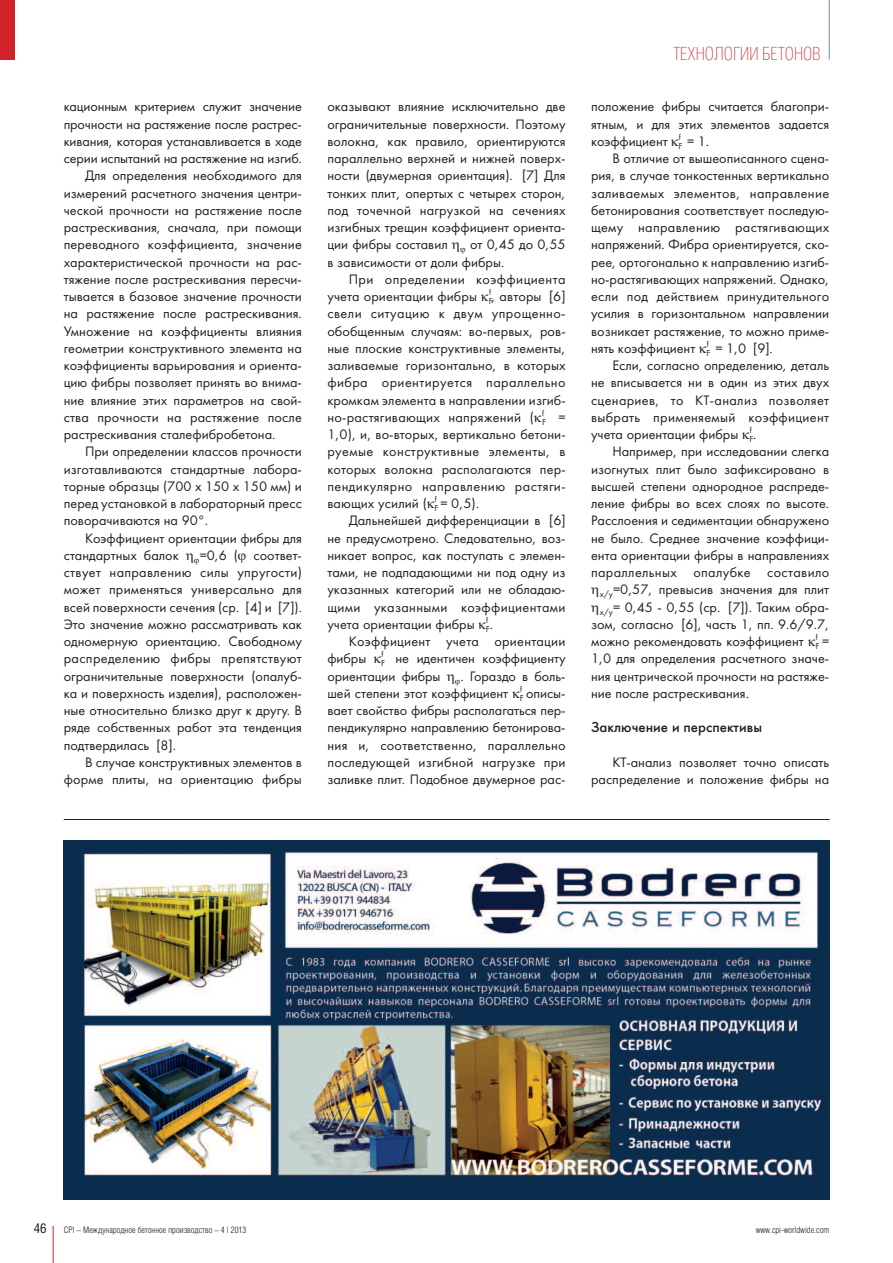
<style>
.page{position:relative;width:893px;height:1263px;background:#fff}
.page>*{position:absolute;margin:0;border:0;box-sizing:border-box;transform-origin:0 0}
.t1{font:100 18px "Helios Cond";color:#d1232a}
.t2{font:15px "Futura Medium C";color:#231f20}
.t3{font:14.25px/17.2px "Futura Book C";color:#231f20;text-align:justify}
.t4{font:14.25px "Futura Book C";letter-spacing:.025em;color:#231f20}
.t5{font:14.25px/17.2px "Futura Book C";letter-spacing:.03em;color:#231f20}
.t6{font:14.25px "Futura Book C";letter-spacing:.02em;color:#231f20}
.t7{font:13.5px "Helios Cond";color:#231f20}
.t8{font:300 9px "Helios Cond";color:#231f20}
.t9{font:9px "Futura Book C";color:#231f20}
</style>
<div class="page">
<hr style="left:53px;top:1226px;width:1px;height:37px;background:#d1232a">
<hr style="left:829px;top:0;width:1px;height:60px;background:#73909f">
<div style="left:0;top:0;width:15px;height:60px;background:#d1232a"></div>
<img style="left:64px;top:840px;width:765px;height:359px">
<hr style="left:64px;top:819px;width:766px;height:1px;background:#231f20">
<p class="t3" style="left:64px;top:98px;width:240px">кационным критерием служит значение</p>
<p class="t3" style="left:64px;top:115px;width:239px">прочности на растяжение после растрес-</p>
<p class="t3" style="left:64px;top:132px;width:240px">кивания, которая устанавливается в ходе</p>
<p class="t3" style="left:64px;top:149px;width:240px">серии испытаний на растяжение на изгиб.</p>
<p class="t3" style="left:85px;top:167px;width:218px">Для определения необходимого для</p>
<p class="t3" style="left:64px;top:184px;width:240px">измерений расчетного значения центри-</p>
<p class="t3" style="left:64px;top:201px;width:240px">ческой прочности на растяжение после</p>
<p class="t3" style="left:64px;top:218px;width:240px">растрескивания, сначала, при помощи</p>
<p class="t3" style="left:64px;top:236px;width:240px">переводного коэффициента, значение</p>
<p class="t3" style="left:64px;top:253px;width:240px">характеристической прочности на рас-</p>
<p class="t3" style="left:64px;top:270px;width:240px">тяжение после растрескивания пересчи-</p>
<p class="t3" style="left:64px;top:287px;width:240px">тывается в базовое значение прочности</p>
<p class="t3" style="left:64px;top:305px;width:240px">на растяжение после растрескивания.</p>
<p class="t3" style="left:64px;top:322px;width:240px">Умножение на коэффициенты влияния</p>
<p class="t3" style="left:64px;top:339px;width:240px">геометрии конструктивного элемента на</p>
<p class="t3" style="left:64px;top:356px;width:240px">коэффициенты варьирования и ориента-</p>
<p class="t3" style="left:64px;top:374px;width:240px">цию фибры позволяет принять во внима-</p>
<p class="t3" style="left:64px;top:391px;width:240px">ние влияние этих параметров на свой-</p>
<p class="t3" style="left:64px;top:408px;width:240px">ства прочности на растяжение после</p>
<p class="t3" style="left:64px;top:425px;width:213px">растрескивания сталефибробетона.</p>
<p class="t3" style="left:85px;top:443px;width:218px">При определении классов прочности</p>
<p class="t3" style="left:64px;top:460px;width:240px">изготавливаются стандартные лабора-</p>
<p class="t3" style="left:64px;top:477px;width:240px">торные образцы (700 x 150 x 150 мм) и</p>
<p class="t3" style="left:64px;top:494px;width:240px">перед установкой в лабораторный пресс</p>
<p class="t3" style="left:64px;top:512px;width:146px">поворачиваются на 90°.</p>
<p class="t3" style="left:85px;top:529px;width:218px">Коэффициент ориентации фибры для</p>
<p class="t3" style="left:64px;top:546px;width:117px">стандартных балок</p>
<p class="t3" style="left:64px;top:546px;width:240px;text-indent:136px">=0,6 ( соответ&shy;ствует направлению силы упругости) может применяться универсально для всей поверхности сечения (ср. [4] и [7]).<br>Это значение можно рассматривать как одномерную ориентацию. Свободному распределению фибры препятствуют ограничительные поверхности (опалуб&shy;ка и поверхность изделия), расположен&shy;ные относительно близко друг к другу. В ряде собственных работ эта тенденция подтвердилась [8].</p>
<p class="t3" style="left:64px;top:753px;width:240px;text-align:right">В случае конструктивных элементов в форме плиты, на ориентацию фибры</p>
<p class="t3" style="left:327px;top:98px;width:240px">оказывают влияние исключительно две ограничительные поверхности. Поэтому волокна, как правило, ориентируются параллельно верхней и нижней поверх&shy;ности (двумерная ориентация). [7] Для тонких плит, опертых с четырех сторон, под точечной нагрузкой на сечениях изгибных трещин коэффициент ориента&shy;ции фибры составил</p>
<p class="t3" style="left:327px;top:236px;width:240px;text-indent:143px">от 0,45 до 0,55 в зависимости от доли фибры.</p>
<p class="t5" style="left:327px;top:270px;width:240px;text-indent:21px">При определении коэффициента учета ориентации фибры <sup>f</sup></p>
<p class="t3" style="left:327px;top:287px;width:240px;text-indent:161px"><sub>F</sub>, авторы [6] свели ситуацию к двум упрощенно&shy;обобщенным случаям: во-первых, ров&shy;ные плоские конструктивные элементы, заливаемые горизонтально, в которых фибра ориентируется параллельно кромкам элемента в направлении изгиб&shy;но-растягивающих напряжений ( <sup>f</sup></p>
<p class="t9" style="left:542px;top:416px;width:25px">F <sup>=</sup></p>
<p class="t3" style="left:327px;top:425px;width:240px">1,0), и, во-вторых, вертикально бетони&shy;руемые конструктивные элементы, в которых волокна располагаются пер&shy;пендикулярно направлению растяги&shy;вающих усилий ( <sup>f</sup></p>
<p class="t3" style="left:435px;top:494px;width:46px"><sub>F</sub> = 0,5).</p>
<p class="t3" style="left:349px;top:512px;width:218px">Дальнейшей дифференциации в [6]</p>
<p class="t3" style="left:327px;top:529px;width:240px">не предусмотрено. Следовательно, воз-</p>
<p class="t3" style="left:327px;top:546px;width:240px">никает вопрос, как поступать с элемен-</p>
<p class="t3" style="left:327px;top:563px;width:240px">тами, не подпадающими ни под одну из</p>
<p class="t3" style="left:327px;top:581px;width:240px">указанных категорий или не обладаю-</p>
<p class="t4" style="left:327px;top:598px;width:240px">щими указанными коэффициентами</p>
<p class="t3" style="left:327px;top:615px;width:162px">учета ориентации фибры <sup>f</sup></p>
<p class="t9" style="left:486px;top:623px;width:9px">F<sup>.</sup></p>
<p class="t3" style="left:327px;top:632px;width:240px;text-indent:21px">Коэффициент учета ориентации фибры <sup>f</sup></p>
<p class="t3" style="left:327px;top:650px;width:240px;text-indent:54px"><sub>F</sub> не идентичен коэффициенту ориентации фибры</p>
<p class="t3" style="left:327px;top:667px;width:240px;text-indent:133px">. Гораздо в боль&shy;шей степени этот коэффициент <sup>f</sup></p>
<p class="t3" style="left:327px;top:684px;width:240px;text-indent:192px"><sub>F</sub> описы&shy;вает свойство фибры располагаться пер&shy;пендикулярно направлению бетонирова&shy;ния и, соответственно, параллельно последующей изгибной нагрузке при заливке плит. Подобное двумерное рас-</p>
<p class="t1" style="left:673px;top:46px;width:149px">ТЕХНОЛОГИИ БЕТОНОВ</p>
<p class="t3" style="left:591px;top:98px;width:240px">положение фибры считается благопри&shy;ятным, и для этих элементов задается коэффициент <sup>f</sup></p>
<p class="t3" style="left:678px;top:132px;width:32px"><sub>F</sub> =1.</p>
<p class="t3" style="left:612px;top:149px;width:218px">В отличие от вышеописанного сцена-</p>
<p class="t3" style="left:591px;top:167px;width:240px">рия, в случае тонкостенных вертикально</p>
<p class="t4" style="left:591px;top:184px;width:240px">заливаемых элементов, направление</p>
<p class="t3" style="left:591px;top:201px;width:240px">бетонирования соответствует последую-</p>
<p class="t4" style="left:591px;top:219px;width:240px">щему направлению растягивающих</p>
<p class="t3" style="left:591px;top:236px;width:240px">напряжений. Фибра ориентируется, ско-</p>
<p class="t3" style="left:591px;top:253px;width:240px">рее, ортогонально к направлению изгиб-</p>
<p class="t3" style="left:591px;top:270px;width:240px">но-растягивающих напряжений. Однако,</p>
<p class="t6" style="left:591px;top:288px;width:240px">если под действием принудительного</p>
<p class="t3" style="left:591px;top:305px;width:240px">усилия в горизонтальном направлении</p>
<p class="t3" style="left:591px;top:322px;width:240px">возникает растяжение, то можно приме-</p>
<p class="t3" style="left:591px;top:339px;width:119px">нять коэффициент <sup>f</sup></p>
<p class="t3" style="left:706px;top:339px;width:68px"><sub>F</sub> = 1,0 [9].</p>
<p class="t3" style="left:612px;top:356px;width:218px">Если, согласно определению, деталь</p>
<p class="t3" style="left:591px;top:374px;width:240px">не вписывается ни в один из этих двух</p>
<p class="t4" style="left:591px;top:391px;width:240px">сценариев, то КТ-анализ позволяет</p>
<p class="t4" style="left:591px;top:409px;width:240px">выбрать применяемый коэффициент</p>
<p class="t3" style="left:591px;top:425px;width:162px">учета ориентации фибры <sup>f</sup></p>
<p class="t9" style="left:750px;top:434px;width:8px">F<sup>.</sup></p>
<p class="t3" style="left:612px;top:443px;width:218px">Например, при исследовании слегка</p>
<p class="t3" style="left:591px;top:460px;width:240px">изогнутых плит было зафиксировано в</p>
<p class="t3" style="left:591px;top:477px;width:240px">высшей степени однородное распреде-</p>
<p class="t3" style="left:591px;top:494px;width:240px">ление фибры во всех слоях по высоте.</p>
<p class="t3" style="left:591px;top:512px;width:240px">Расслоения и седиментации обнаружено</p>
<p class="t3" style="left:591px;top:529px;width:240px">не было. Среднее значение коэффици-</p>
<p class="t3" style="left:591px;top:546px;width:240px">ента ориентации фибры в направлениях</p>
<p class="t4" style="left:591px;top:564px;width:240px">параллельных опалубке составило</p>
<p class="t3" style="left:600px;top:581px;width:231px"><sub>x/y</sub>=0,57, превысив значения для плит</p>
<p class="t3" style="left:600px;top:598px;width:231px"><sub>x/y</sub>= 0,45 - 0,55 (ср. [7]). Таким обра-</p>
<p class="t3" style="left:591px;top:615px;width:240px">зом, согласно [6], часть 1, пп. 9.6/9.7,</p>
<p class="t3" style="left:591px;top:632px;width:228px">можно рекомендовать коэффициент <sup>f</sup></p>
<p class="t9" style="left:816px;top:641px;width:15px">F <sup>=</sup></p>
<p class="t3" style="left:591px;top:650px;width:240px">1,0 для определения расчетного значе&shy;ния центрической прочности на растяже&shy;ние после растрескивания.</p>
<p class="t2" style="left:591px;top:718px;width:172px">Заключение и перспективы</p>
<p class="t3" style="left:591px;top:753px;width:240px;text-align:right">КТ-анализ позволяет точно описать распределение и положение фибры на</p>
<p class="t7" style="left:34px;top:1223px;width:14px">46</p>
<p class="t8" style="left:64px;top:1226px;width:184px">CPI – Международное бетонное производство – 4 | 2013</p>
<p class="t8" style="left:756px;top:1226px;width:75px">www.cpi-worldwide.com</p>
</div>
